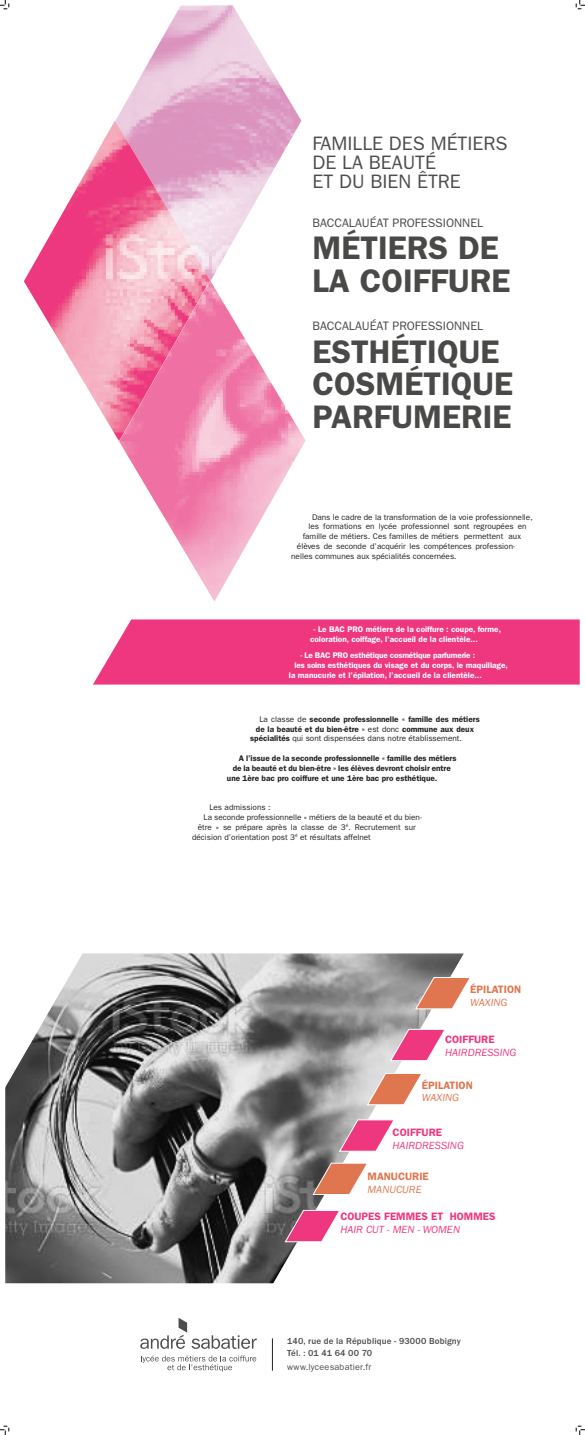
<style>
.page{position:relative;width:585px;height:1435px;background:#fff}
.page>*{position:absolute;margin:0;border:0;box-sizing:border-box;transform-origin:0 0}
.t1{font:600 32.75px/32.5px "ITC Franklin Gothic Std";color:#494948}
.t2{font:19.5px/19.2px "ITC Franklin Gothic Std";color:#4b4c4d}
.t3{font:12.25px "ITC Franklin Gothic Std";color:#494948}
.t4{font:600 10.75px/12.9px "ITC Franklin Gothic Std";color:#ef377f}
.t5{font:600 10.75px "ITC Franklin Gothic Std";color:#df764f}
.t6{font:italic 10.75px "ITC Franklin Gothic Std";color:#ef377f}
.t7{font:italic 10.75px "ITC Franklin Gothic Std";color:#df764f}
.t8{font:500 9.05px/11.7px "ITC Franklin Gothic Std";letter-spacing:.015em;color:#4b4c4d}
.t9{font:9.05px "ITC Franklin Gothic Std";letter-spacing:.02em;color:#4b4c4d}
.t10{font:8.18px "ITC Franklin Gothic Std";color:#231f20}
.t11{font:600 8.18px "ITC Franklin Gothic Std";color:#231f20}
.t12{font:600 8.18px/9.8px "ITC Franklin Gothic Std";color:#fff}
.t13{font:600 8.18px "ITC Franklin Gothic Std";letter-spacing:-.02em;color:#fff}
.s1{font-weight:400}
.s2{font-weight:600}
.s3{font-weight:400;font-style:italic}
</style>
<div class="page">
<svg style="left:140px;top:1318px;width:117px;height:31px"></svg>
<hr style="left:272px;top:1338px;width:1px;height:33px;background:#231f20">
<svg style="left:141px;top:1355px;width:115px;height:17px"></svg>
<img style="left:116px;top:5px;width:185px;height:276px">
<img style="left:24px;top:120px;width:186px;height:321px">
<img style="left:119px;top:281px;width:186px;height:321px">
<svg style="left:5px;top:953px;width:459px;height:331px"></svg>
<svg style="left:93px;top:619px;width:486px;height:66px;background:#ef4185"></svg>
<svg style="left:339px;top:1120px;width:55px;height:31px"></svg>
<svg style="left:313px;top:1163px;width:54px;height:31px"></svg>
<svg style="left:285px;top:1210px;width:55px;height:32px"></svg>
<svg style="left:390px;top:1029px;width:55px;height:32px"></svg>
<svg style="left:416px;top:977px;width:54px;height:32px"></svg>
<svg style="left:367px;top:1073px;width:55px;height:32px"></svg>
<svg style="left:0;top:0;width:10px;height:10px"></svg>
<svg style="left:0;top:1426px;width:10px;height:9px"></svg>
<svg style="left:575px;top:0;width:10px;height:10px"></svg>
<svg style="left:575px;top:1426px;width:10px;height:9px"></svg>
<p class="t2" style="left:312px;top:134px;width:196px">FAMILLE DES MÉTIERS<br>DE LA BEAUTÉ<br>ET DU BIEN ÊTRE</p>
<p class="t3" style="left:312px;top:216px;width:172px">BACCALAUÉAT PROFESSIONNEL</p>
<p class="t1" style="left:312px;top:232px;width:188px">MÉTIERS DE</p>
<p class="t1" style="left:312px;top:264px;width:199px">LA COIFFURE</p>
<p class="t3" style="left:312px;top:319px;width:172px">BACCALAUÉAT PROFESSIONNEL</p>
<p class="t1" style="left:312px;top:335px;width:202px">ESTHÉTIQUE<br>COSMÉTIQUE<br>PARFUMERIE</p>
<p class="t10" style="left:312px;top:512px;width:222px">Dans le cadre de la transformation de la voie professionnelle,</p>
<p class="t10" style="left:308px;top:522px;width:219px">les formations en lycée professionnel sont regroupées en</p>
<p class="t10" style="left:303px;top:532px;width:220px">famille de métiers. Ces familles de métiers permettent aux</p>
<p class="t10" style="left:297px;top:541px;width:219px">élèves de seconde d’acquérir les compétences profession-</p>
<p class="t10" style="left:291px;top:551px;width:167px">nelles communes aux spécialités concernées.</p>
<p class="t12" style="left:310px;top:624px;width:192px;text-indent:4px">- Le BAC PRO métiers de la coiffure : coupe, forme, coloration, coiffage, l’accueil de la clientèle...</p>
<p class="t13" style="left:300px;top:650px;width:176px">- Le BAC PRO esthétique cosmétique parfumerie :</p>
<p class="t12" style="left:294px;top:660px;width:215px">les soins esthétiques du visage et du corps, le maquillage,</p>
<p class="t12" style="left:289px;top:670px;width:194px">la manucurie et l’épilation, l’accueil de la clientèle...</p>
<p class="t11" style="left:259px;top:714px;width:222px"><span class="s1">La classe de</span> seconde professionnelle « famille des métiers</p>
<p class="t11" style="left:256px;top:724px;width:219px">de la beauté et du bien-être » <span class="s1">est donc</span> commune aux deux</p>
<p class="t10" style="left:250px;top:734px;width:213px"><span class="s2">spécialités</span> qui sont dispensées dans notre établissement.</p>
<p class="t11" style="left:238px;top:753px;width:219px">A l’issue de la seconde professionnelle « famille des métiers</p>
<p class="t11" style="left:232px;top:763px;width:219px">de la beauté et du bien-être » les élèves devront choisir entre</p>
<p class="t11" style="left:227px;top:773px;width:212px">une 1ère bac pro coiffure et une 1ère bac pro esthétique.</p>
<p class="t10" style="left:209px;top:803px;width:63px">Les admissions :</p>
<p class="t10" style="left:203px;top:812px;width:220px">La seconde professionnelle « métiers de la beauté et du bien-</p>
<p class="t10" style="left:198px;top:822px;width:219px">être » se prépare après la classe de 3<sup>é</sup>. Recrutement sur</p>
<p class="t10" style="left:192px;top:832px;width:180px">décision d’orientation post 3<sup>é</sup> et résultats affelnet</p>
<p class="t5" style="left:470px;top:983px;width:52px">ÉPILATION</p>
<p class="t7" style="left:470px;top:996px;width:39px">WAXING</p>
<p class="t4" style="left:445px;top:1033px;width:51px">COIFFURE</p>
<p class="t6" style="left:445px;top:1047px;width:73px">HAIRDRESSING</p>
<p class="t5" style="left:422px;top:1078px;width:52px">ÉPILATION</p>
<p class="t7" style="left:422px;top:1092px;width:39px">WAXING</p>
<p class="t4" style="left:392px;top:1126px;width:51px">COIFFURE</p>
<p class="t6" style="left:392px;top:1140px;width:73px">HAIRDRESSING</p>
<p class="t5" style="left:367px;top:1170px;width:63px">MANUCURIE</p>
<p class="t7" style="left:367px;top:1184px;width:56px">MANUCURE</p>
<p class="t4" style="left:340px;top:1210px;width:157px">COUPES FEMMES ET HOMMES<br><span class="s3">HAIR CUT - MEN - WOMEN</span></p>
<p class="t8" style="left:287px;top:1336px;width:175px">140, rue de la République - 93000 Bobigny<br>Tél. : 01 41 64 00 70</p>
<p class="t9" style="left:287px;top:1362px;width:86px">www.lyceesabatier.fr</p>
</div>
